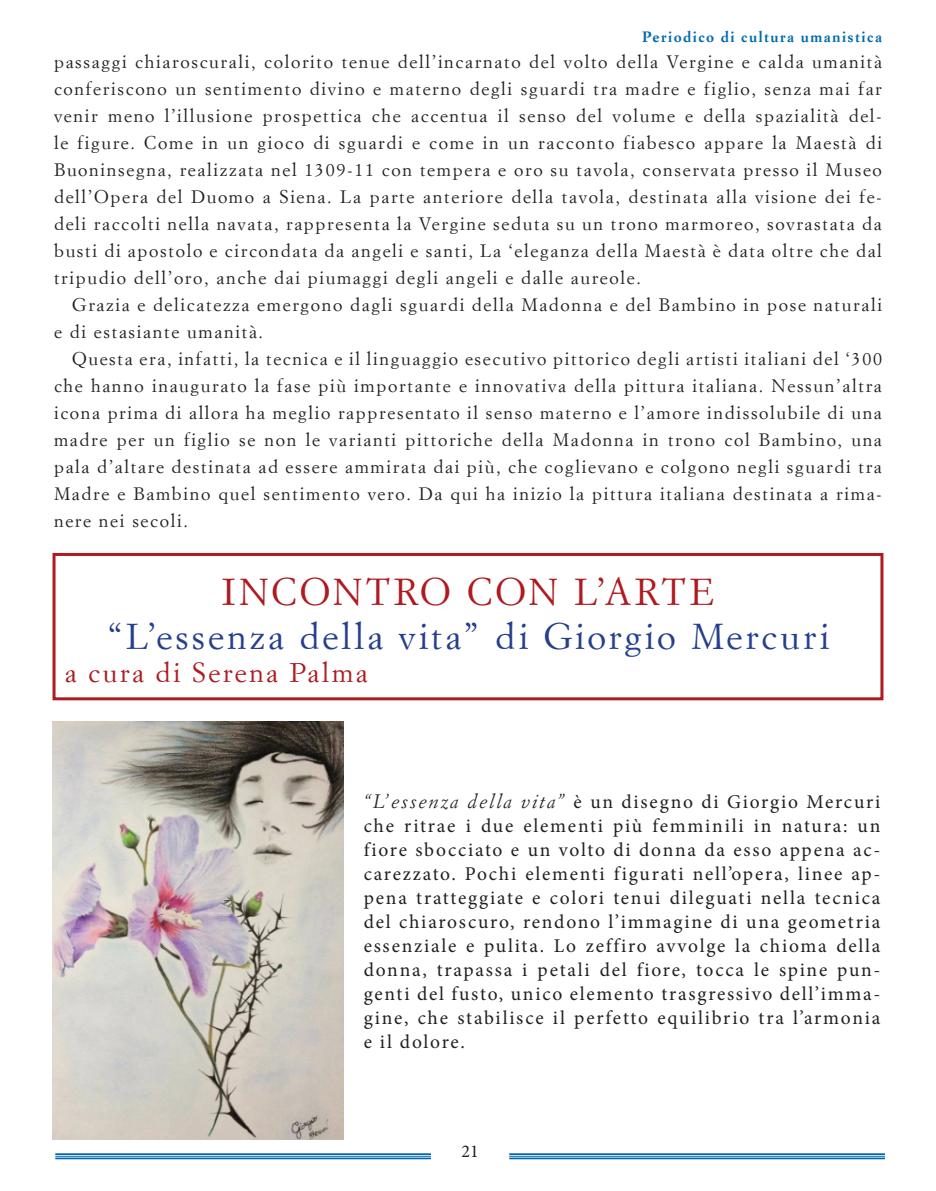
<style>
.page{position:relative;width:936px;height:1191px;background:#fff}
.page>*{position:absolute;margin:0;border:0;box-sizing:border-box;transform-origin:0 0}
.t1{font:37.5px "Simoncini Garamond";letter-spacing:.07em;color:#ae1a1e}
.t2{font:36px "Simoncini Garamond";letter-spacing:.085em;color:#253f8e}
.t3{font:27px "Simoncini Garamond";letter-spacing:.09em;color:#ae1a1e}
.t4{font:19.5px/24px "Minion Pro";letter-spacing:.09em;color:#231f20;text-align:justify}
.t5{font:18px/27px "Simoncini Garamond";letter-spacing:.09em;color:#231f20;text-align:justify}
.t6{font:18px "Minion Pro";color:#231f20}
.t7{font:700 15px "Simoncini Garamond";letter-spacing:.1em;color:#006aad}
.s1{font-family:"Simoncini Garamond";font-style:italic}
</style>
<div class="page">
<hr style="left:55px;top:1153px;width:376px;height:2px;background:#006aad">
<hr style="left:55px;top:1155px;width:376px;height:1px;background:#006aad">
<hr style="left:55px;top:1157px;width:376px;height:2px;background:#006aad">
<hr style="left:509px;top:1153px;width:375px;height:2px;background:#006aad">
<hr style="left:509px;top:1155px;width:375px;height:1px;background:#006aad">
<hr style="left:509px;top:1157px;width:375px;height:2px;background:#006aad">
<img style="left:52px;top:721px;width:292px;height:419px">
<div style="left:52px;top:553px;width:831px;height:147px;border:3px solid #ae1a1e"></div>
<p class="t7" style="left:642px;top:27px;width:241px">Periodico di cultura umanistica</p>
<p class="t5" style="left:54px;top:48px;width:829px">passaggi chiaroscurali, colorito tenue dell’incarnato del volto della Vergine e calda umanità conferiscono un sentimento divino e materno degli sguardi tra madre e figlio, senza mai far venir meno l’illusione prospettica che accentua il senso del volume e della spazialità del&shy;le figure. Come in un gioco di sguardi e come in un racconto fiabesco appare la Maestà di Buoninsegna, realizzata nel 1309-11 con tempera e oro su tavola, conservata presso il Museo dell’Opera del Duomo a Siena. La parte anteriore della tavola, destinata alla visione dei fe&shy;deli raccolti nella navata, rappresenta la Vergine seduta su un trono marmoreo, sovrastata da busti di apostolo e circondata da angeli e santi, La ‘eleganza della Maestà è data oltre che dal tripudio dell’oro, anche dai piumaggi degli angeli e dalle aureole.</p>
<p class="t5" style="left:54px;top:291px;width:829px;text-indent:18px">Grazia e delicatezza emergono dagli sguardi della Madonna e del Bambino in pose naturali e di estasiante umanità.</p>
<p class="t5" style="left:54px;top:345px;width:829px;text-indent:18px">Questa era, infatti, la tecnica e il linguaggio esecutivo pittorico degli artisti italiani del ‘300 che hanno inaugurato la fase più importante e innovativa della pittura italiana. Nessun’altra icona prima di allora ha meglio rappresentato il senso materno e l’amore indissolubile di una madre per un figlio se non le varianti pittoriche della Madonna in trono col Bambino, una pala d’altare destinata ad essere ammirata dai più, che coglievano e colgono negli sguardi tra Madre e Bambino quel sentimento vero. Da qui ha inizio la pittura italiana destinata a rima&shy;nere nei secoli.</p>
<p class="t1" style="left:222px;top:569px;width:493px">INCONTRO CON L’ARTE</p>
<p class="t2" style="left:107px;top:614px;width:724px">“L’essenza della vita” di Giorgio Mercuri</p>
<p class="t3" style="left:65px;top:655px;width:304px">a cura di Serena Palma</p>
<p class="t4" style="left:364px;top:789px;width:518px"><span class="s1">“L’essenza della vita”</span> è un disegno di Giorgio Mercuri che ritrae i due elementi più femminili in natura: un fiore sbocciato e un volto di donna da esso appena ac&shy;carezzato. Pochi elementi figurati nell’opera, linee ap&shy;pena tratteggiate e colori tenui dileguati nella tecnica del chiaroscuro, rendono l’immagine di una geometria essenziale e pulita. Lo zeffiro avvolge la chioma della donna, trapassa i petali del fiore, tocca le spine pun&shy;genti del fusto, unico elemento trasgressivo dell’imma&shy;gine, che stabilisce il perfetto equilibrio tra l’armonia e il dolore.</p>
<p class="t6" style="left:461px;top:1139px;width:19px">21</p>
</div>
